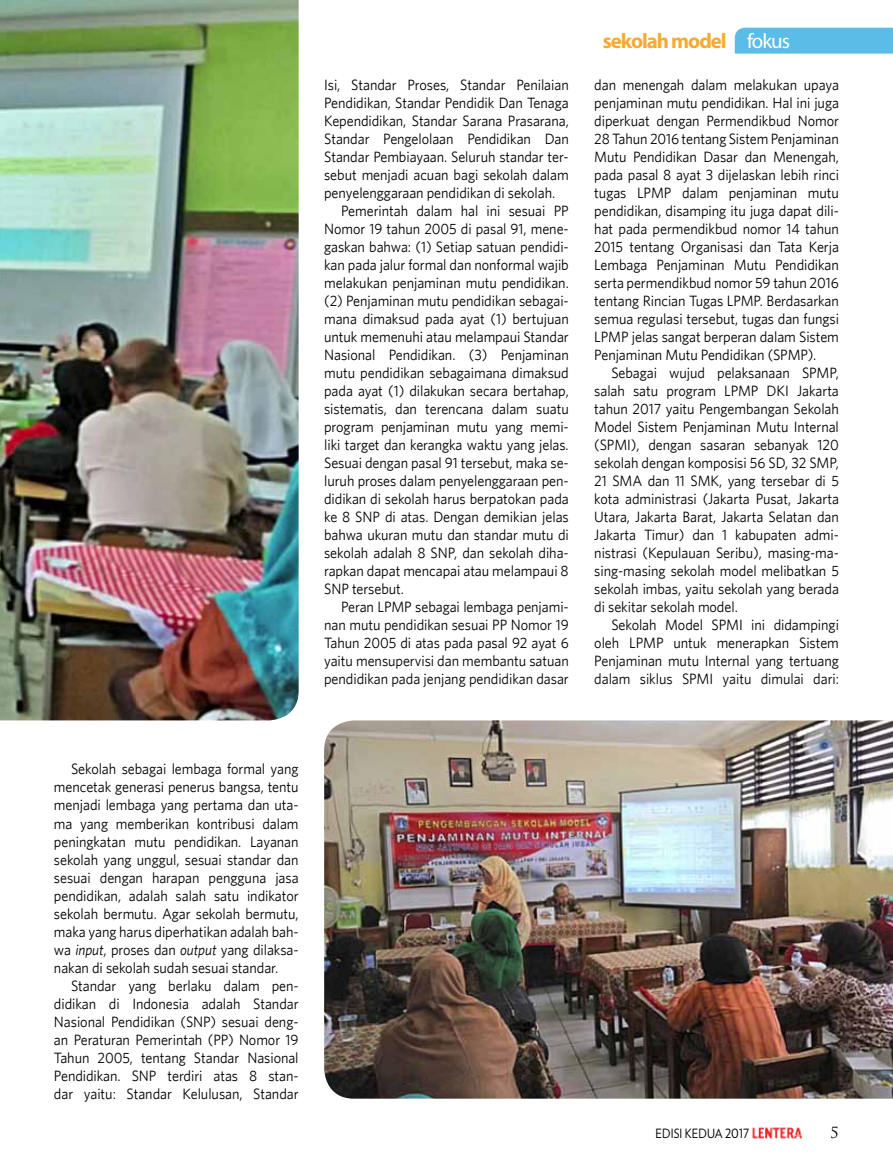
<style>
.page{position:relative;width:893px;height:1170px;background:#fff}
.page>*{position:absolute;margin:0;border:0;box-sizing:border-box;transform-origin:0 0}
.t1{font:700 21px "Myriad Pro";letter-spacing:-.05em;color:#f5aa34}
.t2{font:15px/18px "Whitney";letter-spacing:-.005em;color:#000;text-align:justify;scale:.95 1}
.t3{font:15px "Trajan Pro";color:#000}
.t4{font:12.75px "Verlag";color:#000;scale:.9 1}
.s1{font-weight:400;color:#fff}
.s2{font-style:italic}
</style>
<div class="page">
<img style="left:752px;top:1127px;width:50px;height:11px">
<img style="left:0;top:0;width:299px;height:720px">
<img style="left:324px;top:720px;width:569px;height:378px">
<div style="left:735px;top:28px;width:158px;height:26px;background:#5abce7"></div>
<p class="t2" style="left:324px;top:75px;width:259px">Isi, Standar Proses, Standar Penilaian</p>
<p class="t2" style="left:324px;top:93px;width:259px">Pendidikan, Standar Pendidik Dan Tenaga</p>
<p class="t2" style="left:324px;top:111px;width:259px">Kependidikan, Standar Sarana Prasarana,</p>
<p class="t2" style="left:324px;top:129px;width:259px">Standar Pengelolaan Pendidikan Dan</p>
<p class="t2" style="left:324px;top:147px;width:259px">Standar Pembiayaan. Seluruh standar ter-</p>
<p class="t2" style="left:324px;top:165px;width:259px">sebut menjadi acuan bagi sekolah dalam</p>
<p class="t2" style="left:324px;top:183px;width:245px">penyelenggaraan pendidikan di sekolah.</p>
<p class="t2" style="left:341px;top:201px;width:241px">Pemerintah dalam hal ini sesuai PP</p>
<p class="t2" style="left:324px;top:219px;width:259px">Nomor 19 tahun 2005 di pasal 91, mene-</p>
<p class="t2" style="left:324px;top:237px;width:259px">gaskan bahwa: (1) Setiap satuan pendidi-</p>
<p class="t2" style="left:324px;top:255px;width:259px">kan pada jalur formal dan nonformal wajib</p>
<p class="t2" style="left:324px;top:273px;width:259px">melakukan penjaminan mutu pendidikan.</p>
<p class="t2" style="left:324px;top:291px;width:259px">(2) Penjaminan mutu pendidikan sebagai-</p>
<p class="t2" style="left:324px;top:309px;width:259px">mana dimaksud pada ayat (1) bertujuan</p>
<p class="t2" style="left:324px;top:327px;width:259px">untuk memenuhi atau melampaui Standar</p>
<p class="t2" style="left:324px;top:345px;width:259px">Nasional Pendidikan. (3) Penjaminan</p>
<p class="t2" style="left:324px;top:363px;width:259px">mutu pendidikan sebagaimana dimaksud</p>
<p class="t2" style="left:324px;top:381px;width:259px">pada ayat (1) dilakukan secara bertahap,</p>
<p class="t2" style="left:324px;top:399px;width:259px">sistematis, dan terencana dalam suatu</p>
<p class="t2" style="left:324px;top:417px;width:259px">program penjaminan mutu yang memi-</p>
<p class="t2" style="left:324px;top:435px;width:259px">liki target dan kerangka waktu yang jelas.</p>
<p class="t2" style="left:324px;top:453px;width:259px">Sesuai dengan pasal 91 tersebut, maka se-</p>
<p class="t2" style="left:324px;top:471px;width:259px">luruh proses dalam penyelenggaraan pen-</p>
<p class="t2" style="left:324px;top:489px;width:259px">didikan di sekolah harus berpatokan pada</p>
<p class="t2" style="left:324px;top:507px;width:259px">ke 8 SNP di atas. Dengan demikian jelas</p>
<p class="t2" style="left:324px;top:525px;width:259px">bahwa ukuran mutu dan standar mutu di</p>
<p class="t2" style="left:324px;top:543px;width:259px">sekolah adalah 8 SNP, dan sekolah diha-</p>
<p class="t2" style="left:324px;top:561px;width:259px">rapkan dapat mencapai atau melampaui 8</p>
<p class="t2" style="left:324px;top:579px;width:85px">SNP tersebut.</p>
<p class="t2" style="left:341px;top:597px;width:241px">Peran LPMP sebagai lembaga penjami-</p>
<p class="t2" style="left:324px;top:615px;width:259px">nan mutu pendidikan sesuai PP Nomor 19</p>
<p class="t2" style="left:324px;top:633px;width:259px">Tahun 2005 di atas pada pasal 92 ayat 6</p>
<p class="t2" style="left:324px;top:651px;width:259px">yaitu mensupervisi dan membantu satuan</p>
<p class="t2" style="left:324px;top:669px;width:259px">pendidikan pada jenjang pendidikan dasar</p>
<h1 class="t1" style="left:603px;top:27px;width:189px">sekolah model <span class="s1">fokus</span></h1>
<p class="t2" style="left:594px;top:75px;width:259px">dan menengah dalam melakukan upaya penjaminan mutu pendidikan. Hal ini juga diperkuat dengan Permendikbud Nomor 28 Tahun 2016 tentang Sistem Penjaminan Mutu Pendidikan Dasar dan Menengah, pada pasal 8 ayat 3 dijelaskan lebih rinci tugas LPMP dalam penjaminan mutu pendidikan, disamping itu juga dapat dili&shy;hat pada permendikbud nomor 14 tahun 2015 tentang Organisasi dan Tata Kerja Lembaga Penjaminan Mutu Pendidikan serta permendikbud nomor 59 tahun 2016 tentang Rincian Tugas LPMP. Berdasarkan semua regulasi tersebut, tugas dan fungsi LPMP jelas sangat berperan dalam Sistem Penjaminan Mutu Pendidikan (SPMP).</p>
<p class="t2" style="left:594px;top:363px;width:259px;text-indent:17px">Sebagai wujud pelaksanaan SPMP, salah satu program LPMP DKI Jakarta tahun 2017 yaitu Pengembangan Sekolah Model Sistem Penjaminan Mutu Internal (SPMI), dengan sasaran sebanyak 120 sekolah dengan komposisi 56 SD, 32 SMP, 21 SMA dan 11 SMK, yang tersebar di 5 kota administrasi (Jakarta Pusat, Jakarta Utara, Jakarta Barat, Jakarta Selatan dan Jakarta Timur) dan 1 kabupaten admi&shy;nistrasi (Kepulauan Seribu), masing-ma&shy;sing-masing sekolah model melibatkan 5 sekolah imbas, yaitu sekolah yang berada di sekitar sekolah model.</p>
<p class="t2" style="left:594px;top:615px;width:259px;text-indent:17px">Sekolah Model SPMI ini didampingi oleh LPMP untuk menerapkan Sistem Penjaminan mutu Internal yang tertuang dalam siklus SPMI yaitu dimulai dari:</p>
<p class="t2" style="left:54px;top:759px;width:259px;text-indent:17px">Sekolah sebagai lembaga formal yang mencetak generasi penerus bangsa, tentu menjadi lembaga yang pertama dan uta&shy;ma yang memberikan kontribusi dalam peningkatan mutu pendidikan. Layanan sekolah yang unggul, sesuai standar dan sesuai dengan harapan pengguna jasa pendidikan, adalah salah satu indikator sekolah bermutu. Agar sekolah bermutu, maka yang harus diperhatikan adalah bah&shy;wa <span class="s2">input</span>, proses dan <span class="s2">output</span> yang dilaksa&shy;nakan di sekolah sudah sesuai standar.</p>
<p class="t2" style="left:54px;top:975px;width:259px;text-indent:17px">Standar yang berlaku dalam pen&shy;didikan di Indonesia adalah Standar Nasional Pendidikan (SNP) sesuai deng&shy;an Peraturan Pemerintah (PP) Nomor 19<br>Tahun 2005, tentang Standar Nasional Pendidikan. SNP terdiri atas 8 stan&shy;dar yaitu: Standar Kelulusan, Standar</p>
<p class="t4" style="left:656px;top:1123px;width:105px">EDISI KEDUA 2017</p>
<p class="t3" style="left:830px;top:1122px;width:10px">5</p>
</div>
